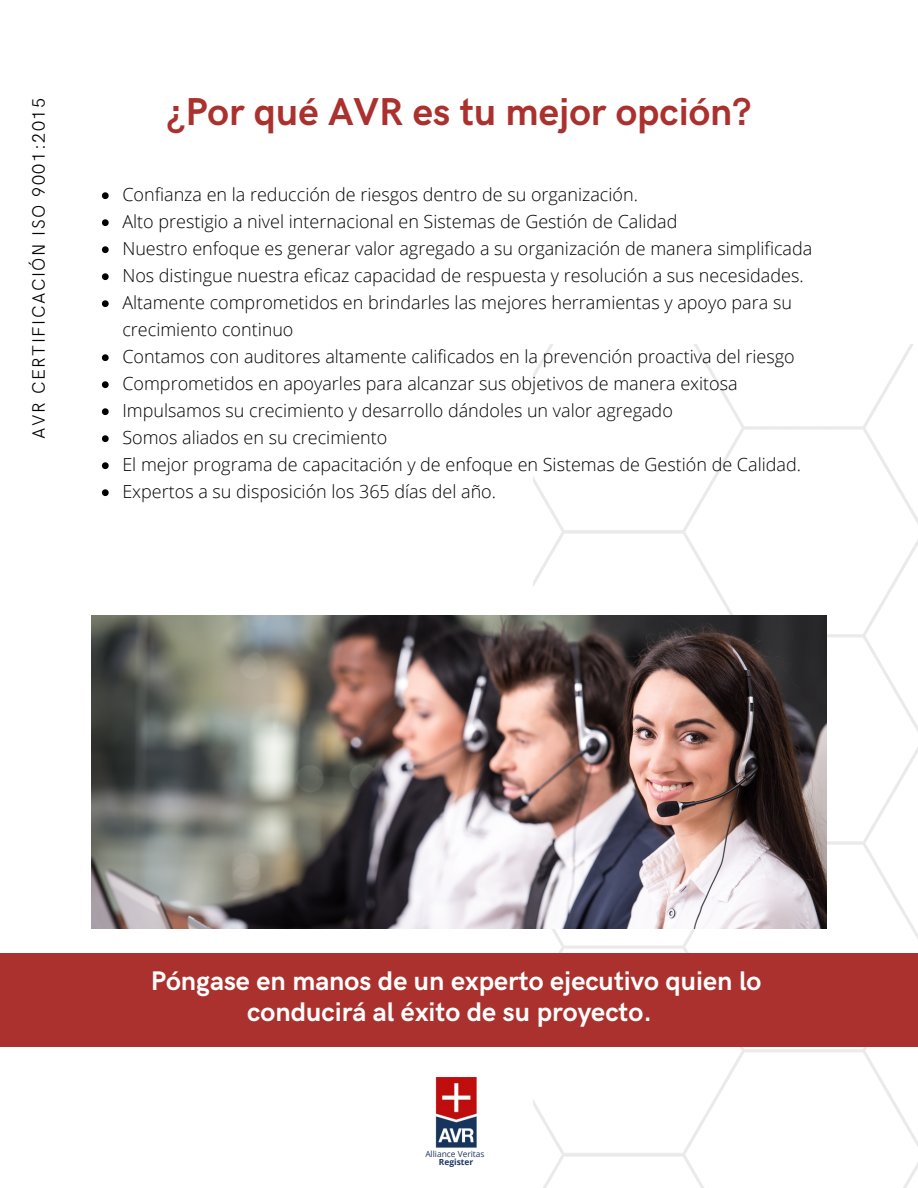
<style>
.page{position:relative;width:918px;height:1188px;background:#fff}
.page>*{position:absolute;margin:0;border:0;box-sizing:border-box;transform-origin:0 0}
.t1{font:700 39px "HK Grotesk";color:#ab312e}
.t2{font:700 27px/30.3px "HK Grotesk";color:#fff;text-align:center}
.t3{font:300 18px/27px "Open Sans";color:#000}
.t4{font:300 18px "HK Grotesk";letter-spacing:.085em;color:#000}
.t5{font:8.4px "Open Sans";color:#1d365c}
.t6{font:700 8.4px "Open Sans";color:#1d365c}
</style>
<div class="page">
<img style="left:534px;top:344px;width:384px;height:844px">
<img style="left:92px;top:616px;width:734px;height:313px">
<img style="left:435px;top:1078px;width:42px;height:70px">
<div style="left:0;top:954px;width:918px;height:93px;background:#ab312e"></div>
<svg style="left:102px;top:192px;width:7px;height:7px"></svg>
<svg style="left:102px;top:219px;width:7px;height:7px"></svg>
<svg style="left:102px;top:246px;width:7px;height:7px"></svg>
<svg style="left:102px;top:273px;width:7px;height:7px"></svg>
<svg style="left:102px;top:300px;width:7px;height:7px"></svg>
<svg style="left:102px;top:354px;width:7px;height:7px"></svg>
<svg style="left:102px;top:381px;width:7px;height:7px"></svg>
<svg style="left:102px;top:408px;width:7px;height:7px"></svg>
<svg style="left:102px;top:435px;width:7px;height:7px"></svg>
<svg style="left:102px;top:462px;width:7px;height:7px"></svg>
<svg style="left:102px;top:489px;width:7px;height:7px"></svg>
<p class="t4" style="left:29px;top:439px;width:342px;rotate:-90deg">AVR CERTIFICACIÓN ISO 9001:2015</p>
<p class="t1" style="left:166px;top:90px;width:586px">¿Por qué AVR es tu mejor opción?</p>
<p class="t3" style="left:122px;top:181px;width:517px">Confianza en la reducción de riesgos dentro de su organización.</p>
<p class="t3" style="left:122px;top:208px;width:557px">Alto prestigio a nivel internacional en Sistemas de Gestión de Calidad</p>
<p class="t3" style="left:122px;top:235px;width:692px">Nuestro enfoque es generar valor agregado a su organización de manera simplificada</p>
<p class="t3" style="left:122px;top:262px;width:683px">Nos distingue nuestra eficaz capacidad de respuesta y resolución a sus necesidades.</p>
<p class="t3" style="left:122px;top:289px;width:671px">Altamente comprometidos en brindarles las mejores herramientas y apoyo para su crecimiento continuo</p>
<p class="t3" style="left:122px;top:343px;width:674px">Contamos con auditores altamente calificados en la prevención proactiva del riesgo</p>
<p class="t3" style="left:122px;top:370px;width:617px">Comprometidos en apoyarles para alcanzar sus objetivos de manera exitosa</p>
<p class="t3" style="left:122px;top:397px;width:552px">Impulsamos su crecimiento y desarrollo dándoles un valor agregado</p>
<p class="t3" style="left:122px;top:424px;width:266px">Somos aliados en su crecimiento</p>
<p class="t3" style="left:122px;top:451px;width:680px">El mejor programa de capacitación y de enfoque en Sistemas de Gestión de Calidad.</p>
<p class="t3" style="left:122px;top:478px;width:375px">Expertos a su disposición los 365 días del año.</p>
<p class="t2" style="left:151px;top:967px;width:612px">Póngase en manos de un experto ejecutivo quien lo conducirá al éxito de su proyecto.</p>
<p class="t5" style="left:425px;top:1148px;width:61px">Alliance Veritas</p>
<p class="t6" style="left:439px;top:1157px;width:36px">Register</p>
</div>
